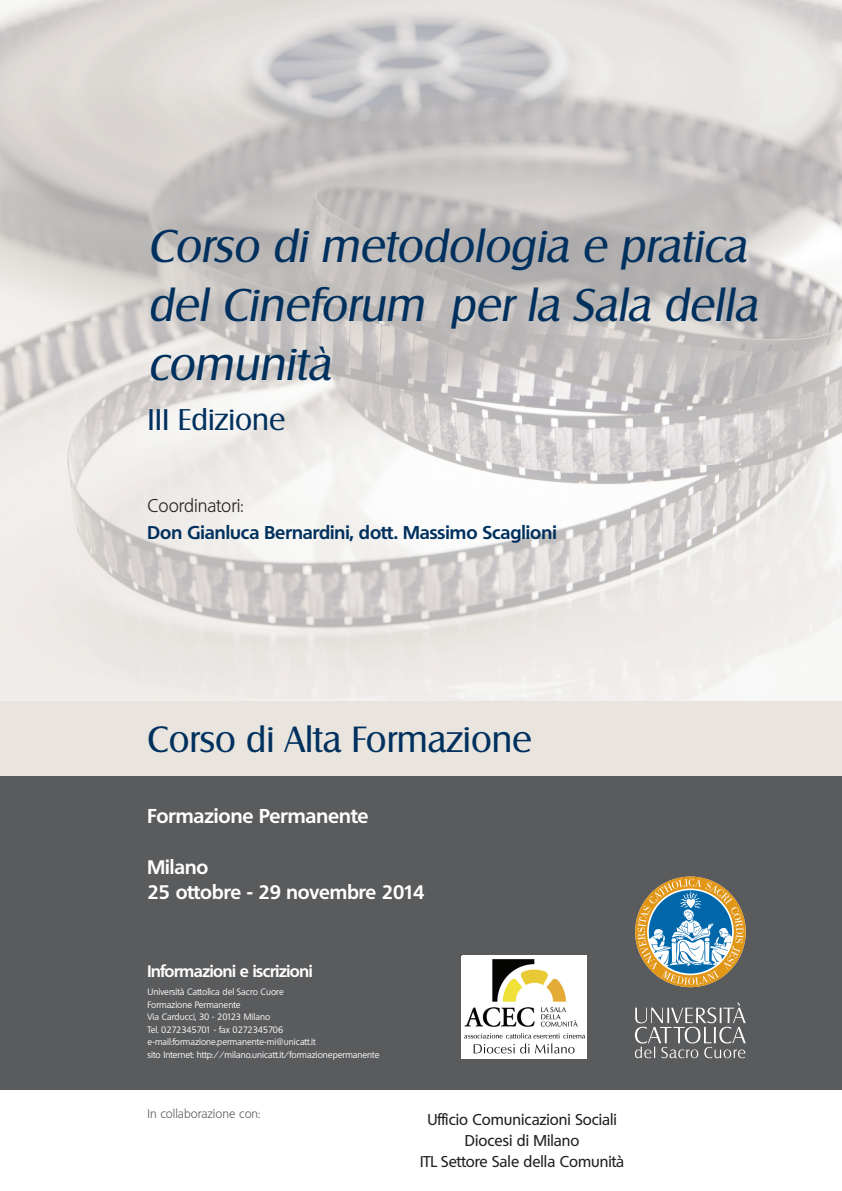
<style>
.page{position:relative;width:842px;height:1191px;background:#fff}
.page>*{position:absolute;margin:0;border:0;box-sizing:border-box;transform-origin:0 0}
.t1{font:italic 44.3px/59px "Salzburg";color:#00305e}
.t2{font:35.2px "Salzburg";color:#00305e}
.t3{font:29px "Salzburg";color:#00305e}
.t4{font:700 19.5px "Quebec";color:#fff}
.t5{font:700 19px/24.7px "Quebec";color:#fff}
.t6{font:700 17.9px "Quebec";color:#00305e}
.t7{font:300 17.9px "Quebec";color:#231f20}
.t8{font:700 16px "Quebec";letter-spacing:-.025em;color:#fff}
.t9{font:500 15.2px/20.9px "Quebec";color:#231f20;text-align:center}
.t10{font:300 12.2px "Quebec";color:#5a5b5d}
.t11{font:9px/12.5px "Quebec";color:#fff}
</style>
<div class="page">
<img style="left:0;top:0;width:842px;height:701px">
<div style="left:0;top:775px;width:842px;height:315px;background:#5a5b5d"></div>
<svg style="left:635px;top:1002px;width:111px;height:56px"></svg>
<svg style="left:635px;top:876px;width:111px;height:111px"></svg>
<div style="left:0;top:701px;width:842px;height:75px;background:#e9e5de"></div>
<div style="left:461px;top:956px;width:126px;height:102px;background:#fff"></div>
<img style="left:464px;top:959px;width:121px;height:80px">
<svg style="left:474px;top:1043px;width:101px;height:10px"></svg>
<h1 class="t1" style="left:148px;top:219px;width:611px">Corso di metodologia e pratica del Cineforum per la Sala della comunità</h1>
<h3 class="t3" style="left:148px;top:407px;width:139px">III Edizione</h3>
<h3 class="t7" style="left:148px;top:498px;width:97px">Coordinatori:</h3>
<h3 class="t6" style="left:148px;top:525px;width:411px">Don Gianluca Bernardini, dott. Massimo Scaglioni</h3>
<h2 class="t2" style="left:148px;top:725px;width:386px">Corso di Alta Formazione</h2>
<h3 class="t4" style="left:148px;top:808px;width:223px">Formazione Permanente</h3>
<h3 class="t5" style="left:148px;top:856px;width:278px">Milano<br>25 ottobre - 29 novembre 2014</h3>
<h3 class="t8" style="left:148px;top:964px;width:166px">Informazioni e iscrizioni</h3>
<p class="t11" style="left:148px;top:986px;width:233px">Università Cattolica del Sacro Cuore<br>Formazione Permanente<br>Via Carducci, 30 - 20123 Milano<br>Tel. 0272345701 - fax 0272345706 e-mail:formazione.permanente-mi@unicatt.it<br>sito Internet: http://milano.unicatt.it/formazionepermanente</p>
<h3 class="t10" style="left:148px;top:1108px;width:114px">In collaborazione con:</h3>
<h3 class="t9" style="left:420px;top:1110px;width:206px">Ufficio Comunicazioni Sociali<br>Diocesi di Milano<br>ITL Settore Sale della Comunità</h3>
</div>
